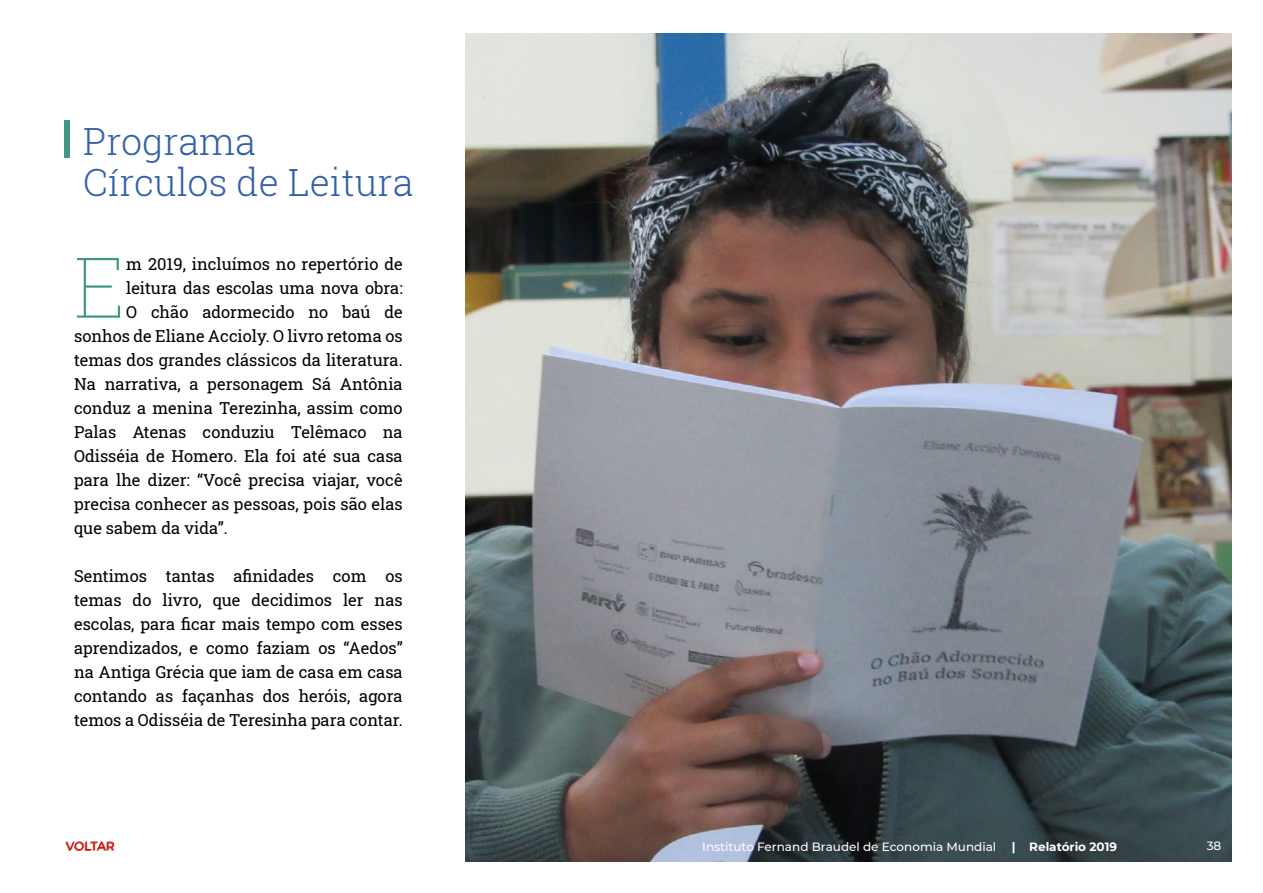
<style>
.page{position:relative;width:1263px;height:893px;background:#fff}
.page>*{position:absolute;margin:0;border:0;box-sizing:border-box;transform-origin:0 0}
.t1{font:100 84px "Roboto Slab";color:#3f9686}
.t2{font:300 37.5px/40.5px "Roboto Slab";color:#3361a7}
.t3{font:16.5px/24px "Roboto Slab";color:#000;text-align:justify}
.t4{font:500 12px "Montserrat";color:#fefefe}
.t5{font:700 12px "Montserrat";color:#fefefe}
.t6{font:500 12px "Montserrat";letter-spacing:-.02em;color:#ca0010}
</style>
<div class="page">
<img style="left:466px;top:33px;width:765px;height:829px">
<div style="left:64px;top:120px;width:6px;height:38px;background:#3f9686"></div>
<h2 class="t2" style="left:83px;top:120px;width:332px">Programa<br>Círculos de Leitura</h2>
<h1 class="t1" style="left:74px;top:230px;width:54px">E</h1>
<p class="t3" style="left:126px;top:251px;width:278px">m 2019, incluímos no repertório de</p>
<p class="t3" style="left:126px;top:275px;width:278px">leitura das escolas uma nova obra:</p>
<p class="t3" style="left:126px;top:299px;width:278px">O chão adormecido no baú de</p>
<p class="t3" style="left:74px;top:323px;width:330px">sonhos de Eliane Accioly. O livro retoma os</p>
<p class="t3" style="left:74px;top:347px;width:330px">temas dos grandes clássicos da literatura.</p>
<p class="t3" style="left:74px;top:371px;width:330px">Na narrativa, a personagem Sá Antônia</p>
<p class="t3" style="left:74px;top:395px;width:330px">conduz a menina Terezinha, assim como</p>
<p class="t3" style="left:74px;top:419px;width:330px">Palas Atenas conduziu Telêmaco na</p>
<p class="t3" style="left:74px;top:443px;width:330px">Odisséia de Homero. Ela foi até sua casa</p>
<p class="t3" style="left:74px;top:467px;width:330px">para lhe dizer: “Você precisa viajar, você</p>
<p class="t3" style="left:74px;top:491px;width:330px">precisa conhecer as pessoas, pois são elas</p>
<p class="t3" style="left:74px;top:515px;width:155px">que sabem da vida”.</p>
<p class="t3" style="left:74px;top:563px;width:330px">Sentimos tantas afinidades com os temas do livro, que decidimos ler nas escolas, para ficar mais tempo com esses aprendizados, e como faziam os “Aedos” na Antiga Grécia que iam de casa em casa contando as façanhas dos heróis, agora temos a Odisséia de Teresinha para contar.</p>
<p class="t6" style="left:66px;top:837px;width:50px">VOLTAR</p>
<p class="t4" style="left:702px;top:838px;width:295px">Instituto Fernand Braudel de Economia Mundial</p>
<p class="t5" style="left:1012px;top:838px;width:107px">| Relatório 2019</p>
<p class="t4" style="left:1207px;top:837px;width:16px">38</p>
</div>
